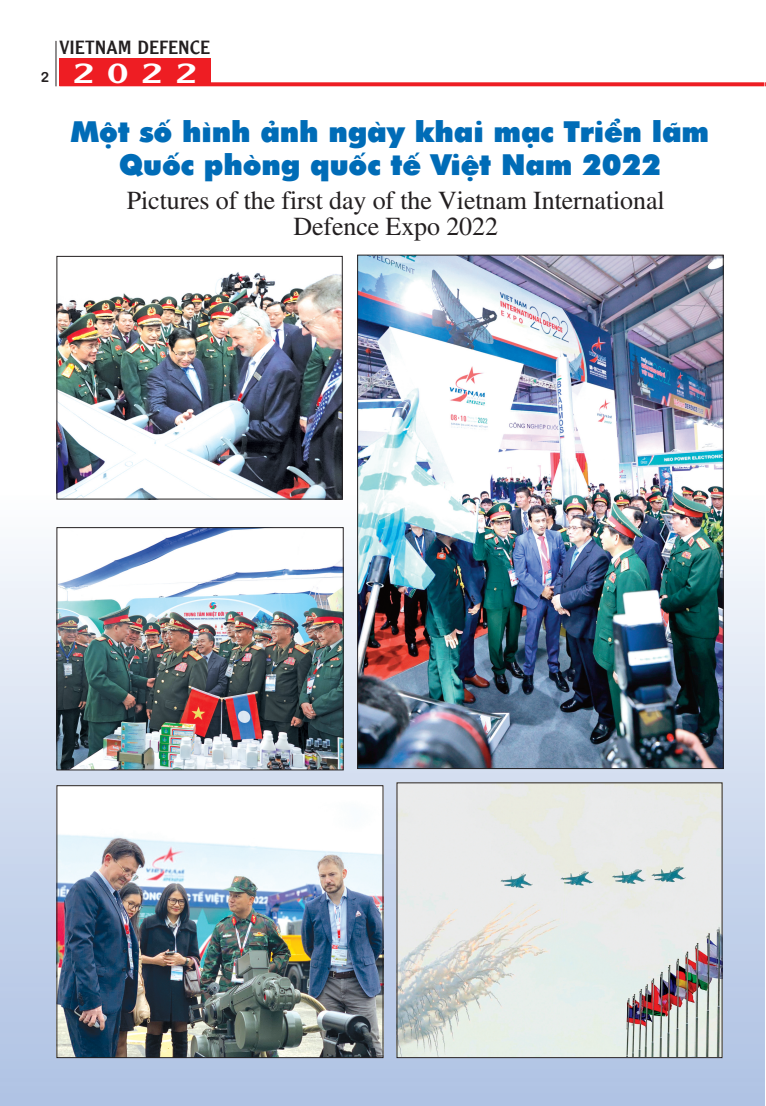
<style>
.page{position:relative;width:766px;height:1106px;background:#fff}
.page>*{position:absolute;margin:0;border:0;box-sizing:border-box;transform-origin:0 0}
.t1{font:30px "Vn Clearface Gothic 2";color:#fff;scale:1.47 1}
.t2{font:29px/33px "UTM Futura Extra";letter-spacing:-.005em;color:#006cb7;text-align:center}
.t3{font:26px/26px "UTM Times";letter-spacing:-.005em;color:#231f20;text-align:center}
.t4{font:20px "Vn Clearface Gothic 2";color:#231f20;scale:1.04 1}
.t5{font:14px "Vn Arial Rounded Bold 2";color:#231f20}
</style>
<div class="page">
<img style="left:0;top:491px;width:764px;height:615px">
<svg style="left:210px;top:82px;width:554px;height:4px;background:#ef2e33"></svg>
<div style="left:59px;top:58px;width:151px;height:28px;background:#ee1d23"></div>
<hr style="left:56px;top:41px;width:1px;height:45px;background:#231f20">
<img style="left:359px;top:257px;width:362px;height:509px">
<img style="left:59px;top:529px;width:282px;height:239px">
<div style="left:57px;top:527px;width:286px;height:243px;border:1px solid #231f20"></div>
<img style="left:59px;top:272px;width:281px;height:225px">
<div style="left:57px;top:256px;width:285px;height:243px;border:1px solid #231f20"></div>
<img style="left:59px;top:787px;width:322px;height:268px">
<div style="left:57px;top:785px;width:326px;height:272px;border:1px solid #231f20"></div>
<img style="left:398px;top:784px;width:322px;height:271px">
<p class="t5" style="left:41px;top:69px;width:10px">2</p>
<p class="t4" style="left:59px;top:35px;width:146px">VIETNAM DEFENCE</p>
<p class="t1" style="left:73px;top:55px;width:86px">2022</p>
<p class="t2" style="left:71px;top:115px;width:639px">một số hình ảnh ngày khai mạc triển lãm<br>Quốc phòng quốc tế Việt nam 2022</p>
<p class="t3" style="left:127px;top:187px;width:539px">Pictures of the first day of the Vietnam International<br>Defence Expo 2022</p>
</div>
